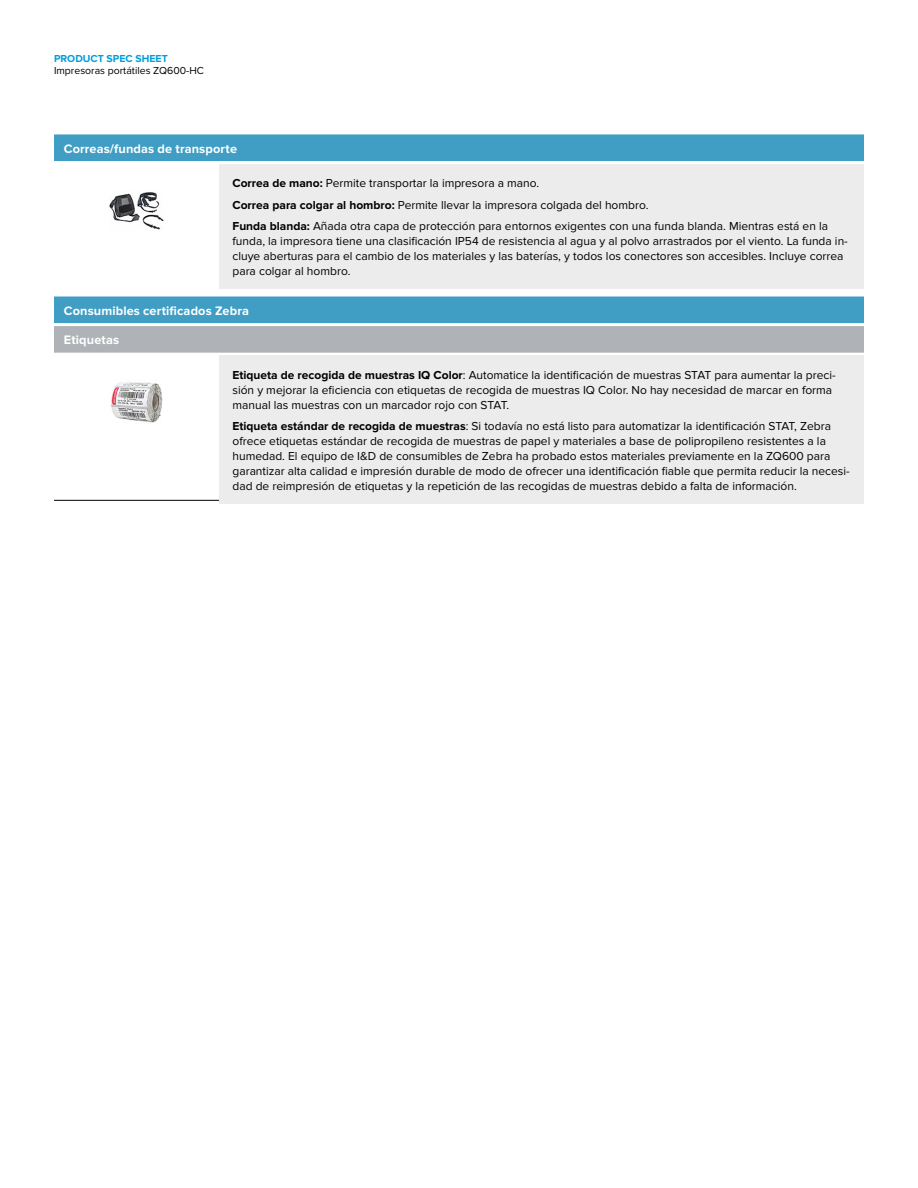
<style>
.page{position:relative;width:918px;height:1188px;background:#fff}
.page>*{position:absolute;margin:0;border:0;box-sizing:border-box;transform-origin:0 0}
.t1{font:700 12.75px "Proxima Nova";letter-spacing:.01em;color:#fff}
.t2{font:12px/15px "Proxima Nova";color:#000}
.t3{font:10.5px "Proxima Nova";color:#000}
.t4{font:700 10.5px "Proxima Nova";color:#009edb}
.s1{font-weight:700}
</style>
<div class="page">
<hr style="left:54px;top:500px;width:810px;height:1px;background:#000">
<div style="left:54px;top:133px;width:810px;height:30px;background:#409dc4"></div>
<hr style="left:54px;top:131px;width:810px;height:3px;background:#fff">
<hr style="left:54px;top:161px;width:810px;height:3px;background:#fff">
<div style="left:219px;top:164px;width:645px;height:125px;background:#ececed"></div>
<img style="left:110px;top:192px;width:54px;height:38px">
<div style="left:54px;top:295px;width:810px;height:30px;background:#409dc4"></div>
<div style="left:54px;top:325px;width:810px;height:29px;background:#afb2b6"></div>
<hr style="left:54px;top:294px;width:810px;height:3px;background:#fff">
<hr style="left:54px;top:323px;width:810px;height:3px;background:#fff">
<hr style="left:54px;top:353px;width:810px;height:3px;background:#fff">
<div style="left:219px;top:356px;width:645px;height:148px;background:#ececed"></div>
<img style="left:111px;top:382px;width:52px;height:41px">
<p class="t4" style="left:54px;top:52px;width:115px">PRODUCT SPEC SHEET</p>
<p class="t3" style="left:54px;top:64px;width:152px">Impresoras portátiles ZQ600-HC</p>
<p class="t1" style="left:64px;top:141px;width:175px">Correas/fundas de transporte</p>
<p class="t2" style="left:232px;top:172px;width:597px;line-height:21.8px"><span class="s1">Correa de mano:</span> Permite transportar la impresora a mano.<br><span class="s1">Correa para colgar al hombro:</span> Permite llevar la impresora colgada del hombro.<br><span class="s1">Funda blanda:</span> Añada otra capa de protección para entornos exigentes con una funda blanda. Mientras está en la</p>
<p class="t2" style="left:232px;top:234px;width:617px">funda, la impresora tiene una clasificación IP54 de resistencia al agua y al polvo arrastrados por el viento. La funda in&shy;cluye aberturas para el cambio de los materiales y las baterías, y todos los conectores son accesibles. Incluye correa para colgar al hombro.</p>
<p class="t1" style="left:64px;top:303px;width:187px">Consumibles certificados Zebra</p>
<p class="t1" style="left:64px;top:333px;width:57px">Etiquetas</p>
<p class="t2" style="left:232px;top:367px;width:605px"><span class="s1">Etiqueta de recogida de muestras IQ Color</span>: Automatice la identificación de muestras STAT para aumentar la preci&shy;sión y mejorar la eficiencia con etiquetas de recogida de muestras IQ Color. No hay necesidad de marcar en forma manual las muestras con un marcador rojo con STAT.</p>
<p class="t2" style="left:232px;top:419px;width:619px"><span class="s1">Etiqueta estándar de recogida de muestras</span>: Si todavía no está listo para automatizar la identificación STAT, Zebra ofrece etiquetas estándar de recogida de muestras de papel y materiales a base de polipropileno resistentes a la humedad. El equipo de I&amp;D de consumibles de Zebra ha probado estos materiales previamente en la ZQ600 para garantizar alta calidad e impresión durable de modo de ofrecer una identificación fiable que permita reducir la necesi&shy;dad de reimpresión de etiquetas y la repetición de las recogidas de muestras debido a falta de información.</p>
</div>
